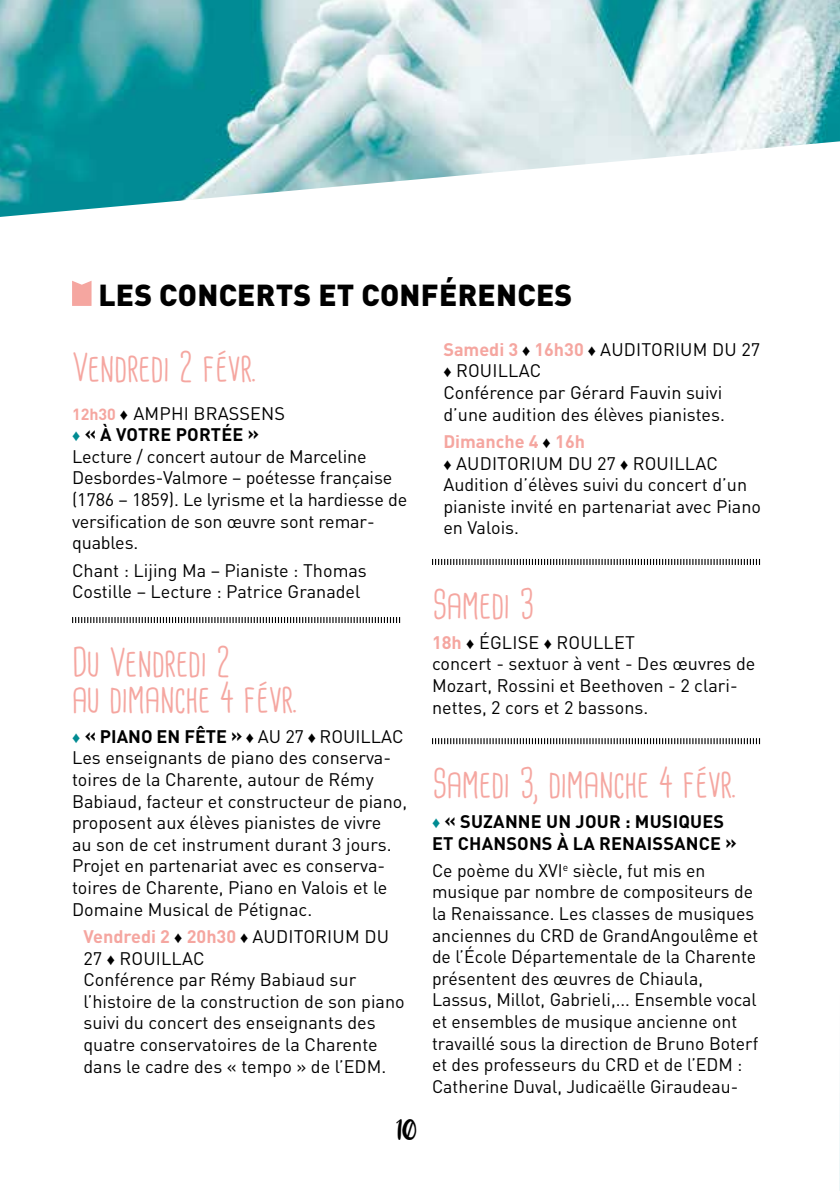
<style>
.page{position:relative;width:840px;height:1191px;background:#fff}
.page>*{position:absolute;margin:0;border:0;box-sizing:border-box;transform-origin:0 0}
.t1{font:40px/36px "Cardenio Modern";color:#f5a6a0}
.t2{font:900 30px "DIN Pro";letter-spacing:.01em;color:#000}
.t3{font:18px/21.6px "DIN Pro";color:#000}
.t4{font:700 18px/21.6px "DIN Pro";letter-spacing:.01em;color:#000}
.t5{font:14px "Luna";color:#000}
.s1{font-weight:700;font-size:16px;color:#f5a6a0}
.s2{font-family:"Arial";font-size:16px}
.s3{font-family:"Arial";font-size:16px;color:#008b92}
.s4{font-weight:700}
.s5{font-weight:700;color:#f5a6a0}
.s6{font-family:"Arial";font-weight:400;font-size:16px;color:#008b92}
</style>
<div class="page">
<svg style="left:72px;top:281px;width:19px;height:25px"></svg>
<svg style="left:72px;top:617px;width:328px;height:6px"></svg>
<svg style="left:432px;top:559px;width:327px;height:6px"></svg>
<svg style="left:432px;top:738px;width:327px;height:6px"></svg>
<img style="left:0;top:0;width:839px;height:217px">
<img style="left:839px;top:983px;width:1px;height:208px">
<h2 class="t2" style="left:98px;top:275px;width:475px">LES CONCERTS ET CONFÉRENCES</h2>
<h1 class="t1" style="left:72px;top:351px;width:185px">Vendredi 2 févr.</h1>
<p class="t3" style="left:72px;top:401px;width:336px"><span class="s1">12h30</span> <span class="s2">♦</span> AMPHI BRASSENS<br><span class="s3">♦</span> <span class="s4">« À VOTRE PORTÉE »<br></span>Lecture / concert autour de Marceline<br>Desbordes-Valmore – poétesse française (1786 – 1859). Le lyrisme et la hardiesse de versification de son œuvre sont remar&shy;quables.</p>
<p class="t3" style="left:72px;top:558px;width:296px">Chant : Lijing Ma – Pianiste : Thomas<br>Costille – Lecture : Patrice Granadel</p>
<h1 class="t1" style="left:72px;top:645px;width:226px">Du Vendredi 2<br>au dimanche 4 févr.</h1>
<p class="t3" style="left:72px;top:725px;width:336px"><span class="s3">♦</span> <span class="s4">« PIANO EN FÊTE »</span> <span class="s2">♦</span> AU 27 <span class="s2">♦</span> ROUILLAC Les enseignants de piano des conserva&shy;toires de la Charente, autour de Rémy Babiaud, facteur et constructeur de piano, proposent aux élèves pianistes de vivre<br>au son de cet instrument durant 3 jours.<br>Projet en partenariat avec es conserva&shy;toires de Charente, Piano en Valois et le Domaine Musical de Pétignac.</p>
<p class="t3" style="left:83px;top:925px;width:322px"><span class="s5">Vendredi 2</span> <span class="s2">♦</span> <span class="s5">20h30</span> <span class="s2">♦</span> AUDITORIUM DU<br>27 <span class="s2">♦</span> ROUILLAC<br>Conférence par Rémy Babiaud sur l’histoire de la construction de son piano suivi du concert des enseignants des quatre conservatoires de la Charente dans le cadre des « tempo » de l’EDM.</p>
<p class="t5" style="left:396px;top:1127px;width:22px">10</p>
<p class="t3" style="left:443px;top:338px;width:318px"><span class="s5">Samedi 3</span> <span class="s2">♦</span> <span class="s5">16h30</span> <span class="s2">♦</span> AUDITORIUM DU 27 <span class="s2">♦</span> ROUILLAC<br>Conférence par Gérard Fauvin suivi d’une audition des élèves pianistes.</p>
<p class="t3" style="left:443px;top:430px;width:319px"><span class="s5">Dimanche 4</span> <span class="s2">♦</span> <span class="s5">16h<br></span><span class="s2">♦</span> AUDITORIUM DU 27 <span class="s2">♦</span> ROUILLAC<br>Audition d’élèves suivi du concert d’un pianiste invité en partenariat avec Piano en Valois.</p>
<h1 class="t1" style="left:432px;top:587px;width:103px">Samedi 3</h1>
<p class="t3" style="left:432px;top:630px;width:325px"><span class="s5">18h</span> <span class="s2">♦</span> ÉGLISE <span class="s2">♦</span> ROULLET<br>concert - sextuor à vent - Des œuvres de<br>Mozart, Rossini et Beethoven - 2 clari&shy;nettes, 2 cors et 2 bassons.</p>
<h1 class="t1" style="left:432px;top:766px;width:305px">Samedi 3, dimanche 4 févr.</h1>
<p class="t4" style="left:432px;top:810px;width:306px"><span class="s6">♦</span> « SUZANNE UN JOUR : MUSIQUES<br>ET CHANSONS À LA RENAISSANCE »</p>
<p class="t3" style="left:432px;top:858px;width:327px">Ce poème du XVI<sup>e</sup> siècle, fut mis en musique par nombre de compositeurs de la Renaissance. Les classes de musiques anciennes du CRD de GrandAngoulême et de l’École Départementale de la Charente présentent des œuvres de Chiaula, Lassus, Millot, Gabrieli,... Ensemble vocal et ensembles de musique ancienne ont travaillé sous la direction de Bruno Boterf et des professeurs du CRD et de l’EDM :<br>Catherine Duval, Judicaëlle Giraudeau-</p>
</div>
